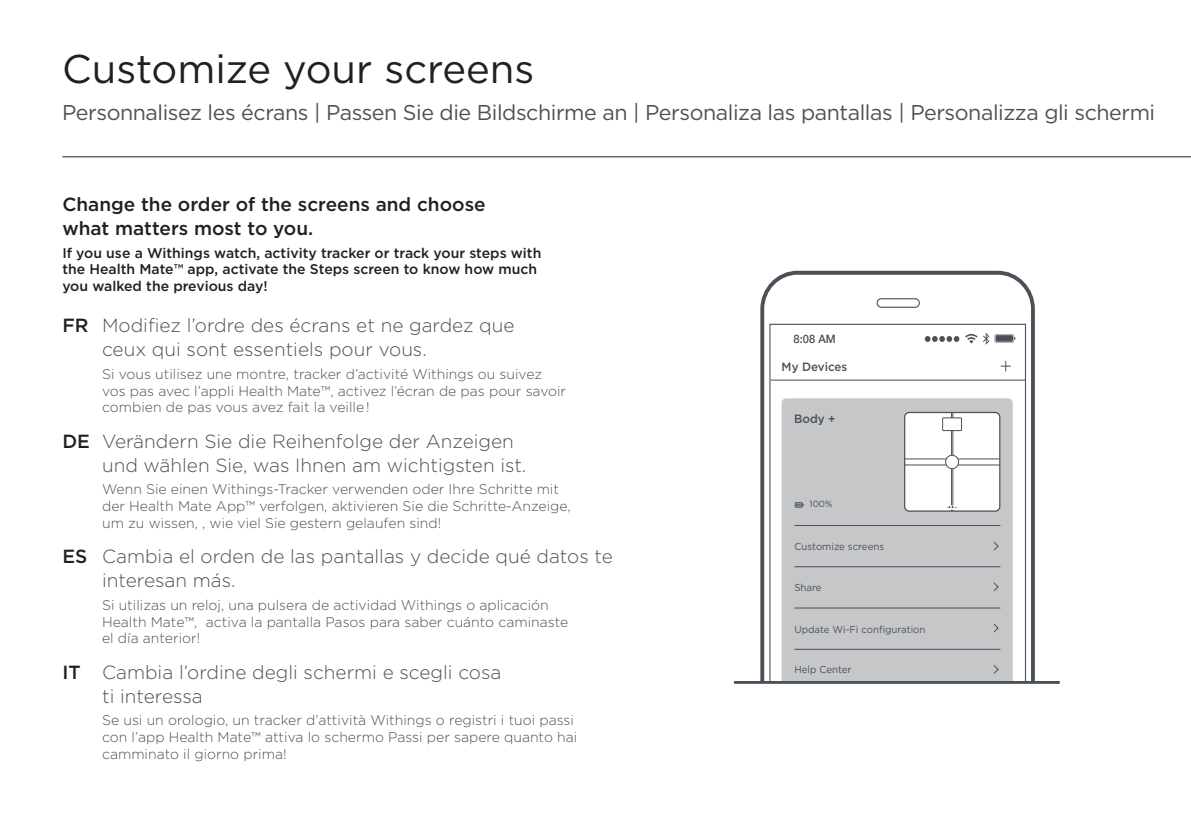
<style>
.page{position:relative;width:1191px;height:840px;background:#fff}
.page>*{position:absolute;margin:0;border:0;box-sizing:border-box;transform-origin:0 0}
.t1{font:40px "Gotham";color:#231f20}
.t2{font:21.4px "Gotham";letter-spacing:-.02em;color:#4b5157}
.t3{font:300 19px/24px "Gotham";color:#4b5157}
.t4{font:500 19px/24px "Gotham";color:#231f20}
.t5{font:300 14px/16.8px "Gotham";color:#4b5157}
.t6{font:500 14px/16.8px "Gotham";color:#231f20}
.t7{font:500 12px "Gotham";color:#4b5157}
.t8{font:500 11.6px "Helvetica Neue";color:#4b5157}
.t9{font:10px "Gotham";color:#4b5157}
.t10{font:9px "Gotham";color:#4b5157}
.s1{font-weight:500;color:#231f20}
</style>
<div class="page">
<hr style="left:63px;top:156px;width:1128px;height:1px;background:#231f20">
<svg style="left:760px;top:271px;width:275px;height:409px;background:#63686d"></svg>
<svg style="left:764px;top:274px;width:267px;height:406px"></svg>
<div style="left:876px;top:298px;width:44px;height:9px;border:1px solid #4b5157;border-radius:4px"></div>
<svg style="left:769px;top:323px;width:257px;height:357px"></svg>
<svg style="left:965px;top:334px;width:12px;height:9px"></svg>
<svg style="left:924px;top:336px;width:35px;height:6px"></svg>
<svg style="left:983px;top:332px;width:32px;height:12px"></svg>
<hr style="left:771px;top:379px;width:254px;height:1px;background:#4b5157">
<div style="left:781px;top:398px;width:231px;height:282px;background:#c6c7c9"></div>
<hr style="left:734px;top:680px;width:325px;height:3px;background:#4b5157">
<svg style="left:1001px;top:361px;width:9px;height:10px"></svg>
<hr style="left:794px;top:525px;width:206px;height:1px;background:#4b5157">
<hr style="left:794px;top:566px;width:206px;height:1px;background:#4b5157">
<hr style="left:794px;top:607px;width:206px;height:1px;background:#4b5157">
<svg style="left:992px;top:540px;width:7px;height:11px"></svg>
<svg style="left:992px;top:581px;width:7px;height:10px"></svg>
<svg style="left:992px;top:622px;width:7px;height:11px"></svg>
<svg style="left:795px;top:502px;width:8px;height:5px"></svg>
<div style="left:904px;top:411px;width:96px;height:100px;background:#fff;border:1px solid #4b5157;border-radius:5px"></div>
<hr style="left:904px;top:458px;width:95px;height:1px;background:#4b5157">
<hr style="left:904px;top:464px;width:95px;height:1px;background:#4b5157">
<hr style="left:952px;top:412px;width:1px;height:93px;background:#4b5157">
<hr style="left:951px;top:412px;width:1px;height:93px;background:#4b5157">
<div style="left:945px;top:455px;width:13px;height:13px;background:#fff;border-radius:50%"></div>
<div style="left:945px;top:454px;width:14px;height:14px;border:1px solid #4b5157;border-radius:50%"></div>
<div style="left:942px;top:417px;width:20px;height:13px;background:#fff;border:1px solid #4b5157"></div>
<hr style="left:794px;top:648px;width:206px;height:1px;background:#4b5157">
<svg style="left:992px;top:663px;width:7px;height:11px"></svg>
<svg style="left:947px;top:504px;width:10px;height:7px"></svg>
<h1 class="t1" style="left:62px;top:43px;width:474px">Customize your screens</h1>
<h2 class="t2" style="left:62px;top:99px;width:1094px">Personnalisez les écrans | Passen Sie die Bildschirme an | Personaliza las pantallas | Personalizza gli schermi</h2>
<h3 class="t4" style="left:62px;top:192px;width:425px">Change the order of the screens and choose what matters most to you.</h3>
<p class="t6" style="left:62px;top:244px;width:480px">If you use a Withings watch, activity tracker or track your steps with the Health Mate™ app, activate the Steps screen to know how much you walked the previous day!</p>
<h3 class="t3" style="left:102px;top:313px;width:414px;text-indent:-40px"><span class="s1">FR</span> Modifiez l’ordre des écrans et ne gardez que ceux qui sont essentiels pour vous.</h3>
<p class="t5" style="left:102px;top:365px;width:465px">Si vous utilisez une montre, tracker d’activité Withings ou suivez vos pas avec l’appli Health Mate™, activez l’écran de pas pour savoir combien de pas vous avez fait la veille !</p>
<h3 class="t3" style="left:102px;top:428px;width:426px;text-indent:-40px"><span class="s1">DE</span> Verändern Sie die Reihenfolge der Anzeigen und wählen Sie, was Ihnen am wichtigsten ist.</h3>
<p class="t5" style="left:102px;top:480px;width:470px">Wenn Sie einen Withings-Tracker verwenden oder Ihre Schritte mit der Health Mate App™ verfolgen, aktivieren Sie die Schritte-Anzeige, um zu wissen, , wie viel Sie gestern gelaufen sind!</p>
<h3 class="t3" style="left:102px;top:543px;width:512px;text-indent:-40px"><span class="s1">ES</span> Cambia el orden de las pantallas y decide qué datos te interesan más.</h3>
<p class="t5" style="left:102px;top:595px;width:467px">Si utilizas un reloj, una pulsera de actividad Withings o aplicación<br>Health Mate™, activa la pantalla Pasos para saber cuánto caminaste el día anterior!</p>
<h3 class="t3" style="left:102px;top:659px;width:401px;text-indent:-40px"><span class="s1">IT</span> Cambia l’ordine degli schermi e scegli cosa ti interessa</h3>
<p class="t5" style="left:102px;top:711px;width:477px">Se usi un orologio, un tracker d’attività Withings o registri i tuoi passi con l’app Health Mate™ attiva lo schermo Passi per sapere quanto hai camminato il giorno prima!</p>
<p class="t8" style="left:793px;top:329px;width:44px">8:08 AM</p>
<p class="t7" style="left:781px;top:359px;width:67px">My Devices</p>
<p class="t7" style="left:794px;top:410px;width:43px">Body +</p>
<p class="t10" style="left:809px;top:497px;width:24px">100%</p>
<p class="t9" style="left:794px;top:540px;width:91px">Customize screens</p>
<p class="t9" style="left:794px;top:580px;width:29px">Share</p>
<p class="t9" style="left:794px;top:622px;width:133px">Update Wi-Fi configuration</p>
<p class="t9" style="left:794px;top:663px;width:59px">Help Center</p>
</div>
